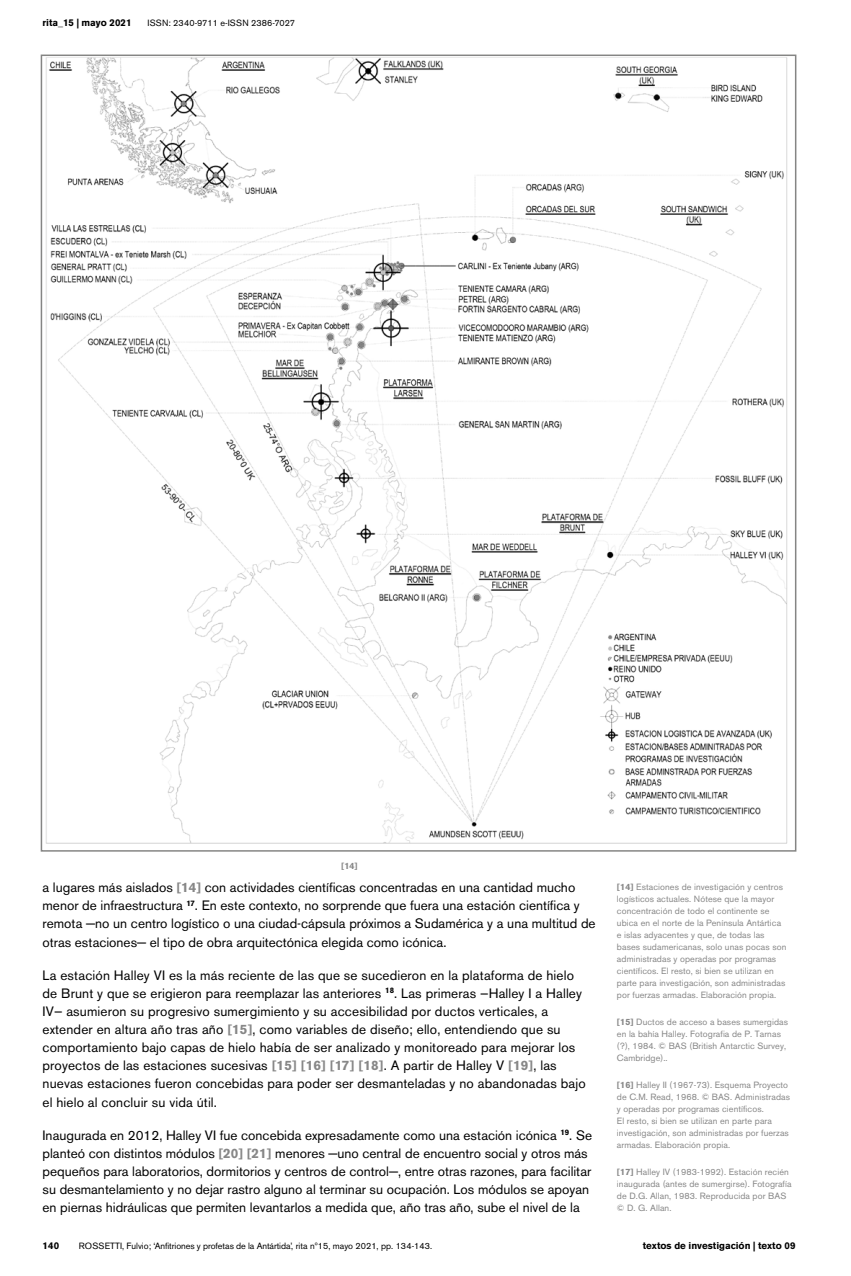
<style>
.page{position:relative;width:851px;height:1276px;background:#fff}
.page>*{position:absolute;margin:0;border:0;box-sizing:border-box;transform-origin:0 0}
.t1{font:13.5px/18.1px "Akzidenz Grotesk BE";color:#000}
.t2{font:700 9.75px "Akzidenz Grotesk BE";color:#000}
.t3{font:9px/12px "Akzidenz Grotesk BE";letter-spacing:.01em;color:#878787}
.t4{font:9px "Akzidenz Grotesk BE";color:#000}
.t5{font:9px "Akzidenz Grotesk BE";letter-spacing:.02em;color:#000}
.t6{font:700 9px "Akzidenz Grotesk BE";color:#878787}
.s1{font-weight:700;color:#878787}
.s2{font-weight:700}
</style>
<div class="page">
<img style="left:45px;top:58px;width:743px;height:786px">
<p class="t2" style="left:43px;top:17px;width:90px">rita_15 | mayo 2021</p>
<p class="t5" style="left:147px;top:17px;width:149px">ISSN: 2340-9711 e-ISSN 2386-7027</p>
<p class="t6" style="left:341px;top:861px;width:18px">[14]</p>
<p class="t1" style="left:43px;top:878px;width:554px">a lugares más aislados <span class="s1">[14]</span> con actividades científicas concentradas en una cantidad mucho menor de infraestructura <sup>17</sup>. En este contexto, no sorprende que fuera una estación científica y remota −no un centro logístico o una ciudad-cápsula próximos a Sudamérica y a una multitud de otras estaciones− el tipo de obra arquitectónica elegida como icónica.</p>
<p class="t1" style="left:43px;top:966px;width:544px">La estación Halley VI es la más reciente de las que se sucedieron en la plataforma de hielo de Brunt y que se erigieron para reemplazar las anteriores <sup>18</sup>. Las primeras —Halley I a Halley IV— asumieron su progresivo sumergimiento y su accesibilidad por ductos verticales, a extender en altura año tras año <span class="s1">[15]</span>, como variables de diseño; ello, entendiendo que su comportamiento bajo capas de hielo había de ser analizado y monitoreado para mejorar los proyectos de las estaciones sucesivas <span class="s1">[15] [16] [17] [18]</span>. A partir de Halley V <span class="s1">[19]</span>, las nuevas estaciones fueron concebidas para poder ser desmanteladas y no abandonadas bajo el hielo al concluir su vida útil.</p>
<p class="t1" style="left:43px;top:1126px;width:551px">Inaugurada en 2012, Halley VI fue concebida expresadamente como una estación icónica <sup>19</sup>. Se planteó con distintos módulos <span class="s1">[20] [21]</span> menores −uno central de encuentro social y otros más pequeños para laboratorios, dormitorios y centros de control−, entre otras razones, para facilitar su desmantelamiento y no dejar rastro alguno al terminar su ocupación. Los módulos se apoyan en piernas hidráulicas que permiten levantarlos a medida que, año tras año, sube el nivel de la</p>
<p class="t3" style="left:617px;top:881px;width:171px"><span class="s2">[14]</span> Estaciones de investigación y centros logísticos actuales. Nótese que la mayor concentración de todo el continente se ubica en el norte de la Península Antártica e islas adyacentes y que, de todas las bases sudamericanas, solo unas pocas son administradas y operadas por programas científicos. El resto, si bien se utilizan en parte para investigación, son administradas por fuerzas armadas. Elaboración propia.</p>
<p class="t3" style="left:617px;top:1016px;width:172px"><span class="s2">[15]</span> Ductos de acceso a bases sumergidas en la bahía Halley. Fotografia de P. Tarnas (?), 1984. © BAS (British Antarctic Survey, Cambridge)..</p>
<p class="t3" style="left:617px;top:1079px;width:175px"><span class="s2">[16]</span> Halley II (1967-73). Esquema Proyecto de C.M. Read, 1968. © BAS. Administradas y operadas por programas científicos.<br>El resto, si bien se utilizan en parte para investigación, son administradas por fuerzas armadas. Elaboración propia.</p>
<p class="t3" style="left:617px;top:1166px;width:176px"><span class="s2">[17]</span> Halley IV (1983-1992). Estación recién inaugurada (antes de sumergirse). Fotografía de D.G. Allan, 1983. Reproducida por BAS © D. G. Allan.</p>
<p class="t2" style="left:43px;top:1240px;width:18px">140</p>
<p class="t4" style="left:79px;top:1240px;width:355px">ROSSETTI, Fulvio; ‘Anfitriones y profetas de la Antártida’, rita nº15, mayo 2021, pp. 134-143.</p>
<p class="t2" style="left:642px;top:1240px;width:154px">textos de investigación | texto 09</p>
</div>
